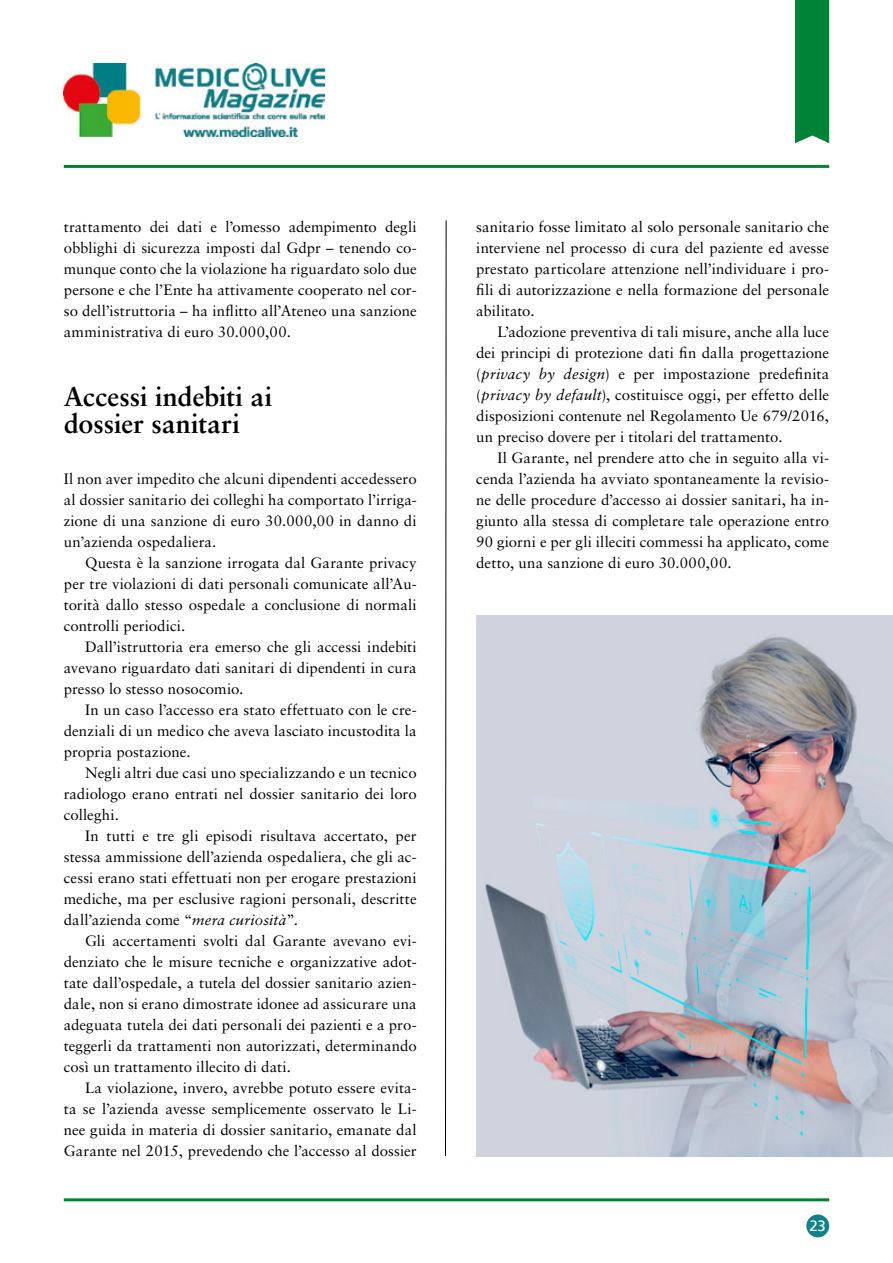
<style>
.page{position:relative;width:893px;height:1263px;background:#fff}
.page>*{position:absolute;margin:0;border:0;box-sizing:border-box;transform-origin:0 0}
.t1{font:700 27px/27px "Sabon LT Std";letter-spacing:-.005em;color:#000}
.t2{font:15px/21px "Sabon LT Std";letter-spacing:.005em;color:#000;text-align:justify}
.t3{font:15px "Frutiger LT Std";color:#fff}
.s1{font-style:italic}
</style>
<div class="page">
<div style="left:795px;top:0;width:34px;height:143px;background:#008237"></div>
<hr style="left:64px;top:1198px;width:765px;height:3px;background:#008237">
<svg style="left:445px;top:220px;width:2px;height:936px;background:#7f7f7f"></svg>
<div style="left:806px;top:1214px;width:23px;height:23px;background:#138187;border-radius:50%"></div>
<hr style="left:64px;top:165px;width:765px;height:3px;background:#008237">
<img style="left:64px;top:64px;width:260px;height:72px">
<img style="left:476px;top:615px;width:417px;height:542px">
<p class="t2" style="left:64px;top:216px;width:354px">trattamento dei dati e l’omesso adempimento degli obblighi di sicurezza imposti dal Gdpr – tenendo co&shy;munque conto che la violazione ha riguardato solo due persone e che l’Ente ha attivamente cooperato nel cor&shy;so dell’istruttoria – ha inflitto all’Ateneo una sanzione amministrativa di euro 30.000,00.</p>
<h1 class="t1" style="left:64px;top:382px;width:210px">Accessi indebiti ai dossier sanitari</h1>
<p class="t2" style="left:64px;top:468px;width:354px">Il non aver impedito che alcuni dipendenti accedessero al dossier sanitario dei colleghi ha comportato l’irriga&shy;zione di una sanzione di euro 30.000,00 in danno di un’azienda ospedaliera.</p>
<p class="t2" style="left:64px;top:552px;width:354px;text-indent:21px">Questa è la sanzione irrogata dal Garante privacy per tre violazioni di dati personali comunicate all’Au&shy;torità dallo stesso ospedale a conclusione di normali controlli periodici.</p>
<p class="t2" style="left:64px;top:636px;width:354px;text-indent:21px">Dall’istruttoria era emerso che gli accessi indebiti avevano riguardato dati sanitari di dipendenti in cura presso lo stesso nosocomio.</p>
<p class="t2" style="left:64px;top:699px;width:354px;text-indent:21px">In un caso l’accesso era stato effettuato con le cre&shy;denziali di un medico che aveva lasciato incustodita la propria postazione.</p>
<p class="t2" style="left:64px;top:762px;width:354px;text-indent:21px">Negli altri due casi uno specializzando e un tecnico radiologo erano entrati nel dossier sanitario dei loro colleghi.</p>
<p class="t2" style="left:64px;top:825px;width:354px;text-indent:21px">In tutti e tre gli episodi risultava accertato, per stessa ammissione dell’azienda ospedaliera, che gli ac&shy;cessi erano stati effettuati non per erogare prestazioni mediche, ma per esclusive ragioni personali, descritte dall’azienda come “<span class="s1">mera curiosità</span>”.</p>
<p class="t2" style="left:64px;top:930px;width:354px;text-indent:21px">Gli accertamenti svolti dal Garante avevano evi&shy;denziato che le misure tecniche e organizzative adot&shy;tate dall’ospedale, a tutela del dossier sanitario azien&shy;dale, non si erano dimostrate idonee ad assicurare una adeguata tutela dei dati personali dei pazienti e a pro&shy;teggerli da trattamenti non autorizzati, determinando così un trattamento illecito di dati.</p>
<p class="t2" style="left:64px;top:1077px;width:354px;text-indent:21px">La violazione, invero, avrebbe potuto essere evita&shy;ta se l’azienda avesse semplicemente osservato le Li&shy;nee guida in materia di dossier sanitario, emanate dal Garante nel 2015, prevedendo che l’accesso al dossier</p>
<p class="t2" style="left:476px;top:216px;width:354px">sanitario fosse limitato al solo personale sanitario che interviene nel processo di cura del paziente ed avesse prestato particolare attenzione nell’individuare i pro&shy;fili di autorizzazione e nella formazione del personale abilitato.</p>
<p class="t2" style="left:476px;top:321px;width:354px;text-indent:21px">L’adozione preventiva di tali misure, anche alla luce dei principi di protezione dati fin dalla progettazione (<span class="s1">privacy by design</span>) e per impostazione predefinita (<span class="s1">privacy by default</span>), costituisce oggi, per effetto delle disposizioni contenute nel Regolamento Ue 679/2016, un preciso dovere per i titolari del trattamento.</p>
<p class="t2" style="left:476px;top:447px;width:354px;text-indent:21px">Il Garante, nel prendere atto che in seguito alla vi&shy;cenda l’azienda ha avviato spontaneamente la revisio&shy;ne delle procedure d’accesso ai dossier sanitari, ha in&shy;giunto alla stessa di completare tale operazione entro 90 giorni e per gli illeciti commessi ha applicato, come detto, una sanzione di euro 30.000,00.</p>
<p class="t3" style="left:809px;top:1217px;width:18px">23</p>
</div>
